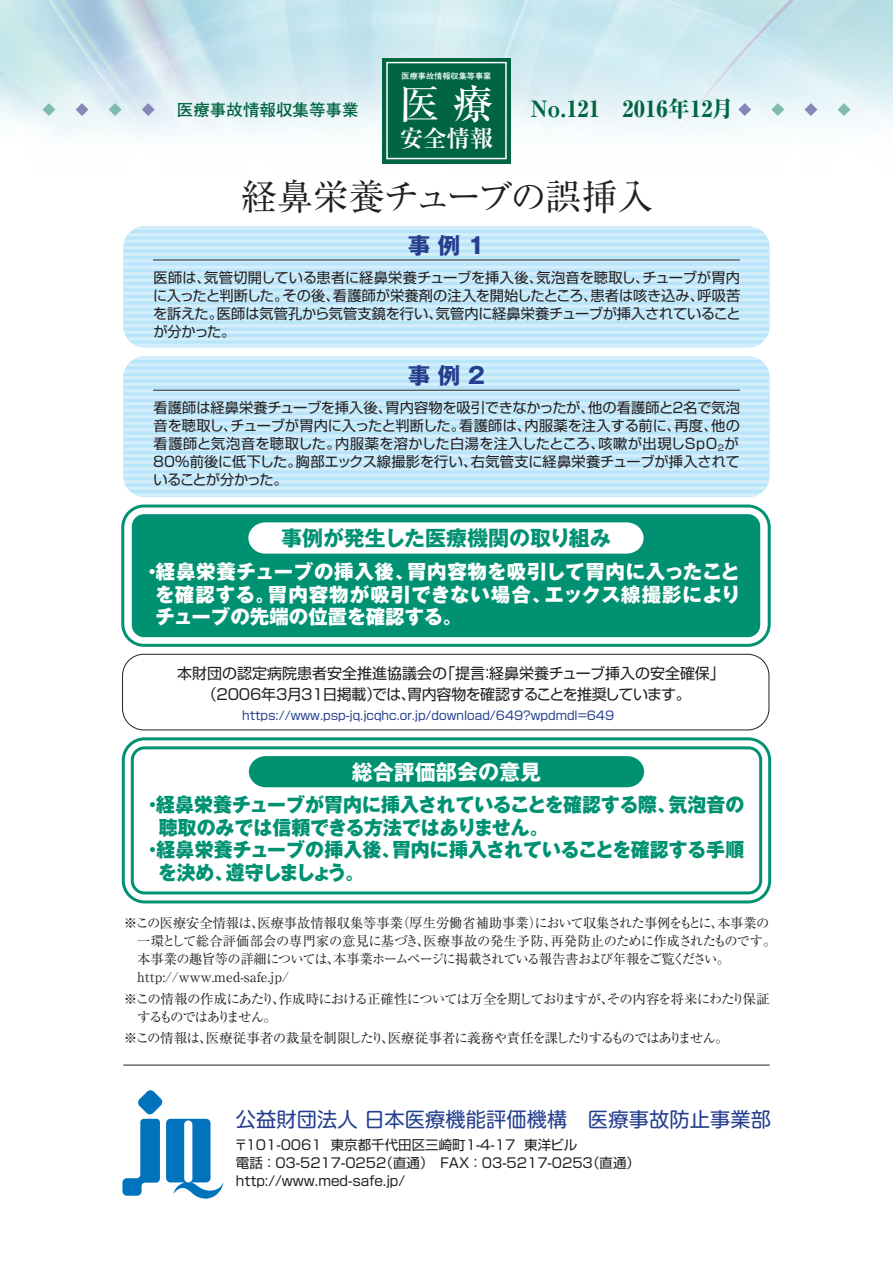
<style>
.page{position:relative;width:893px;height:1263px;background:#fff}
.page>*{position:absolute;margin:0;border:0;box-sizing:border-box;transform-origin:0 0}
.t1{font:40.35px "Ryumin Pro Medium 90 msp RKSJ H";color:#fff}
.t2{font:36px "Ryumin Pro Regular 90 msp RKSJ H";letter-spacing:-.03em;color:#231f20}
.t3{font:23.4px "Ryumin Pro Bold 90 msp RKSJ H";color:#fff}
.t4{font:22.5px "Ryumin Pro Heavy 90 msp RKSJ H";color:#006540}
.t5{font:22.5px "Gothic MB101 Pro Bold 90 msp RKSJ H";color:#253f8e}
.t6{font:21px "Gothic MB101 Pro Bold 90 msp RKSJ H";color:#009173}
.t7{font:21px "Gothic MB101 Pro Bold 90 msp RKSJ H";color:#fff}
.t8{font:20.25px "Shin M Go Pro Regular 90 msp RKSJ H";letter-spacing:.005em;color:#253f8e}
.t9{font:19.5px "Gothic MB101 Pro Heavy 90 msp RKSJ H";color:#009173}
.t10{font:19.5px/22.5px "Gothic MB101 Pro Heavy 90 msp RKSJ H";color:#fff;text-align:justify}
.t11{font:19.5px "Gothic MB101 Pro Heavy 90 msp RKSJ H";letter-spacing:-.085em;color:#009173}
.t12{font:16.5px "Futo Go B101 Pro Bold 90 msp RKSJ H";color:#006540}
.t13{font:15px/21px "Shin Go Pro Regular 90 msp RKSJ H";letter-spacing:-.015em;color:#231f20}
.t14{font:14.25px/18px "Shin Go Pro Regular 90 msp RKSJ H";letter-spacing:-.01em;color:#231f20;text-align:justify}
.t15{font:13.5px/18px "Shin Go Pro Regular 90 msp RKSJ H";color:#231f20}
.t16{font:13.5px "Ryumin Pro Regular 90 msp RKSJ H";color:#231f20}
.t17{font:13.5px/18px "Ryumin Pro Regular 90 msp RKSJ H";letter-spacing:-.085em;color:#231f20}
.t18{font:13.5px "Ryumin Pro Regular 90 msp RKSJ H";letter-spacing:-.02em;color:#231f20}
.t19{font:13.5px "Ryumin Pro Regular 90 msp RKSJ H";letter-spacing:-.065em;color:#231f20}
.t20{font:13.5px "Ryumin Pro Regular 90 msp RKSJ H";letter-spacing:-.07em;color:#231f20}
.t21{font:12px "Shin Go Pro Regular 90 msp RKSJ H";color:#253f8e}
.t22{font:8.1px "Futo Go B101 Pro Bold 90 msp RKSJ H";color:#fff}
</style>
<div class="page">
<img style="left:0;top:0;width:893px;height:1185px">
<svg style="left:109px;top:103px;width:13px;height:13px"></svg>
<svg style="left:42px;top:103px;width:13px;height:13px"></svg>
<svg style="left:142px;top:103px;width:13px;height:13px"></svg>
<svg style="left:76px;top:103px;width:12px;height:13px"></svg>
<svg style="left:771px;top:103px;width:13px;height:13px"></svg>
<svg style="left:804px;top:103px;width:13px;height:13px"></svg>
<svg style="left:738px;top:103px;width:13px;height:13px"></svg>
<svg style="left:837px;top:103px;width:13px;height:13px"></svg>
<div style="left:382px;top:58px;width:129px;height:105px;background:#006540"></div>
<div style="left:386px;top:62px;width:121px;height:97px;border:1px solid #fff"></div>
<div style="left:123px;top:226px;width:647px;height:121px;background:linear-gradient(to right,#c6eafa,#c6eafa);border-radius:21px"></div>
<hr style="left:153px;top:260px;width:587px;height:1px;background:#231f20">
<div style="left:123px;top:356px;width:647px;height:141px;background:linear-gradient(to right,#c6eafa,#c6eafa);border-radius:21px"></div>
<hr style="left:153px;top:390px;width:587px;height:1px;background:#231f20">
<div style="left:131px;top:746px;width:631px;height:148px;border:3px solid #009173;border-radius:12px"></div>
<div style="left:122px;top:737px;width:649px;height:166px;border:3px solid #009173;border-radius:21px"></div>
<div style="left:249px;top:756px;width:395px;height:31px;background:#009173"></div>
<div style="left:132px;top:514px;width:628px;height:123px;background:#009173;border-radius:12px"></div>
<div style="left:121px;top:505px;width:650px;height:142px;border:3px solid #009173;border-radius:21px"></div>
<svg style="left:248px;top:522px;width:395px;height:32px;background:#f4faf8"></svg>
<hr style="left:123px;top:1065px;width:647px;height:1px;background:#231f20">
<svg style="left:122px;top:1090px;width:101px;height:109px"></svg>
<div style="left:122px;top:654px;width:647px;height:76px;border:1px solid #231f20;border-radius:21px"></div>
<p class="t12" style="left:177px;top:103px;width:183px">医療事故情報収集等事業</p>
<p class="t22" style="left:402px;top:73px;width:91px">医療事故情報収集等事業</p>
<h1 class="t1" style="left:399px;top:89px;width:96px">医 療</h1>
<h3 class="t3" style="left:400px;top:129px;width:95px">安全情報</h3>
<h3 class="t4" style="left:530px;top:100px;width:205px">No.121　2016年12月</h3>
<h2 class="t2" style="left:241px;top:183px;width:414px">経鼻栄養チューブの誤挿入</h2>
<h3 class="t5" style="left:408px;top:237px;width:79px">事 例 1</h3>
<p class="t14" style="left:153px;top:270px;width:589px">医師は、気管切開している患者に経鼻栄養チューブを挿入後、気泡音を聴取し、チューブが胃内に入ったと判断した。その後、看護師が栄養剤の注入を開始したところ、患者は咳き込み、呼吸苦を訴えた。医師は気管孔から気管支鏡を行い、気管内に経鼻栄養チューブが挿入されていることが分かった。</p>
<h3 class="t5" style="left:408px;top:367px;width:79px">事 例 2</h3>
<p class="t14" style="left:152px;top:401px;width:590px">看護師は経鼻栄養チューブを挿入後、胃内容物を吸引できなかったが、他の看護師と２名で気泡音を聴取し、チューブが胃内に入ったと判断した。看護師は、内服薬を注入する前に、再度、他の看護師と気泡音を聴取した。内服薬を溶かした白湯を注入したところ、咳嗽が出現しＳｐＯ<sub>２</sub>が８０％前後に低下した。胸部エックス線撮影を行い、右気管支に経鼻栄養チューブが挿入されていることが分かった。</p>
<h3 class="t6" style="left:281px;top:531px;width:331px">事例が発生した医療機関の取り組み</h3>
<h3 class="t10" style="left:155px;top:564px;width:587px;text-indent:-12px">・経鼻栄養チューブの挿入後、胃内容物を吸引して胃内に入ったことを確認する。胃内容物が吸引できない場合、エックス線撮影によりチューブの先端の位置を確認する。</h3>
<p class="t13" style="left:202px;top:665px;width:524px;text-indent:-25px">本財団の認定病院患者安全推進協議会の「提言：経鼻栄養チューブ挿入の安全確保」（2006年3月31日掲載）では、胃内容物を確認することを推奨しています。</p>
<p class="t21" style="left:242px;top:711px;width:373px">https://www.psp-jq.jcqhc.or.jp/download/649?wpdmdl=649</p>
<h3 class="t7" style="left:352px;top:764px;width:190px">総合評価部会の意見</h3>
<h3 class="t9" style="left:143px;top:797px;width:602px">・経鼻栄養チューブが胃内に挿入されていることを確認する際、気泡音の</h3>
<h3 class="t9" style="left:159px;top:820px;width:391px">聴取のみでは信頼できる方法ではありません。</h3>
<h3 class="t9" style="left:143px;top:842px;width:602px">・経鼻栄養チューブの挿入後、胃内に挿入されていることを確認する手順</h3>
<h3 class="t11" style="left:158px;top:865px;width:207px">を決め、遵守しましょう。</h3>
<p class="t16" style="left:124px;top:918px;width:647px">※この医療安全情報は、医療事故情報収集等事業（厚生労働省補助事業）において収集された事例をもとに、本事業の</p>
<p class="t18" style="left:137px;top:936px;width:640px">一環として総合評価部会の専門家の意見に基づき、医療事故の発生予防、再発防止のために作成されたものです。</p>
<p class="t20" style="left:137px;top:954px;width:594px">本事業の趣旨等の詳細については、本事業ホームページに掲載されている報告書および年報をご覧ください。</p>
<p class="t16" style="left:124px;top:972px;width:167px">　http://www.med-safe.jp/</p>
<p class="t17" style="left:137px;top:992px;width:634px;text-indent:-13px">※この情報の作成にあたり、作成時における正確性については万全を期しておりますが、その内容を将来にわたり保証するものではありません。</p>
<p class="t19" style="left:124px;top:1033px;width:606px">※この情報は、医療従事者の裁量を制限したり、医療従事者に義務や責任を課したりするものではありません。</p>
<h3 class="t8" style="left:236px;top:1112px;width:537px">公益財団法人 日本医療機能評価機構　医療事故防止事業部</h3>
<p class="t15" style="left:234px;top:1138px;width:408px">〒101-0061 東京都千代田区三崎町1-4-17 東洋ビル<br>電話 ：03-5217-0252（直通）　ＦＡＸ ：03-5217-0253（直通）http://www.med-safe.jp/</p>
</div>
